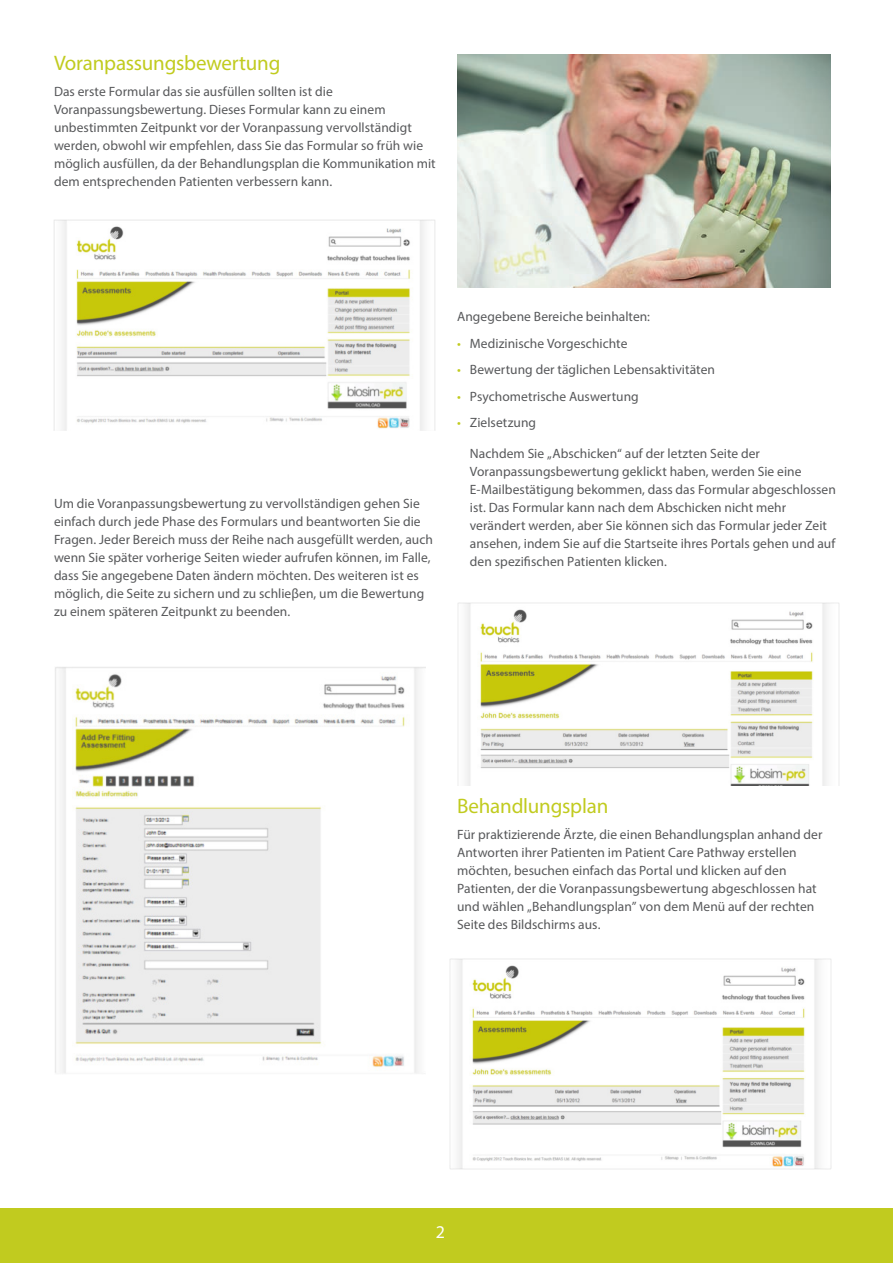
<style>
.page{position:relative;width:893px;height:1263px;background:#fff}
.page>*{position:absolute;margin:0;border:0;box-sizing:border-box;transform-origin:0 0}
.Bullet_List{font:21px "Myriad Pro";letter-spacing:-.01em;color:#c1cb1f}
.t1{font:18px "Myriad Pro";color:#fff}
.Bullet_List-2{font:13.5px/18px "Myriad Pro";letter-spacing:.005em;color:#57585a}
.s1{color:#c1cb1f}
</style>
<div class="page">
<div style="left:0;top:1208px;width:893px;height:55px;background:#c1cb1f"></div>
<img style="left:54px;top:219px;width:381px;height:212px">
<img style="left:55px;top:667px;width:370px;height:407px">
<img style="left:457px;top:602px;width:382px;height:183px">
<img style="left:449px;top:959px;width:382px;height:211px">
<img style="left:457px;top:54px;width:374px;height:233px">
<p class="Bullet_List" style="left:54px;top:50px;width:228px">Voranpassungsbewertung</p>
<p class="Bullet_List-2" style="left:54px;top:83px;width:383px">Das erste Formular das sie ausfüllen sollten ist die Voranpassungsbewertung. Dieses Formular kann zu einem unbestimmten Zeitpunkt vor der Voranpassung vervollständigt werden, obwohl wir empfehlen, dass Sie das Formular so früh wie möglich ausfüllen, da der Behandlungsplan die Kommunikation mit dem entsprechenden Patienten verbessern kann.</p>
<p class="Bullet_List-2" style="left:54px;top:495px;width:380px">Um die Voranpassungsbewertung zu vervollständigen gehen Sie einfach durch jede Phase des Formulars und beantworten Sie die Fragen. Jeder Bereich muss der Reihe nach ausgefüllt werden, auch wenn Sie später vorherige Seiten wieder aufrufen können, im Falle, dass Sie angegebene Daten ändern möchten. Des weiteren ist es möglich, die Seite zu sichern und zu schlieβen, um die Bewertung zu einem späteren Zeitpunkt zu beenden.</p>
<p class="Bullet_List-2" style="left:457px;top:307px;width:194px">Angegebene Bereiche beinhalten:</p>
<p class="Bullet_List-2" style="left:457px;top:334px;width:172px"><span class="s1">•</span> Medizinische Vorgeschichte</p>
<p class="Bullet_List-2" style="left:457px;top:360px;width:259px"><span class="s1">•</span> Bewertung der täglichen Lebensaktivitäten</p>
<p class="Bullet_List-2" style="left:457px;top:387px;width:183px"><span class="s1">•</span> Psychometrische Auswertung</p>
<p class="Bullet_List-2" style="left:457px;top:414px;width:81px"><span class="s1">•</span> Zielsetzung</p>
<p class="Bullet_List-2" style="left:470px;top:444px;width:368px">Nachdem Sie „Abschicken“ auf der letzten Seite der Voranpassungsbewertung geklickt haben, werden Sie eine E-Mailbestätigung bekommen, dass das Formular abgeschlossen ist. Das Formular kann nach dem Abschicken nicht mehr verändert werden, aber Sie können sich das Formular jeder Zeit ansehen, indem Sie auf die Startseite ihres Portals gehen und auf den spezifischen Patienten klicken.</p>
<p class="Bullet_List" style="left:457px;top:793px;width:153px">Behandlungsplan</p>
<p class="Bullet_List-2" style="left:457px;top:826px;width:367px">Für praktizierende Ärzte, die einen Behandlungsplan anhand der Antworten ihrer Patienten im Patient Care Pathway erstellen möchten, besuchen einfach das Portal und klicken auf den Patienten, der die Voranpassungsbewertung abgeschlossen hat und wählen „Behandlungsplan” von dem Menü auf der rechten Seite des Bildschirms aus.</p>
<h2 class="t1" style="left:436px;top:1221px;width:11px">2</h2>
</div>
